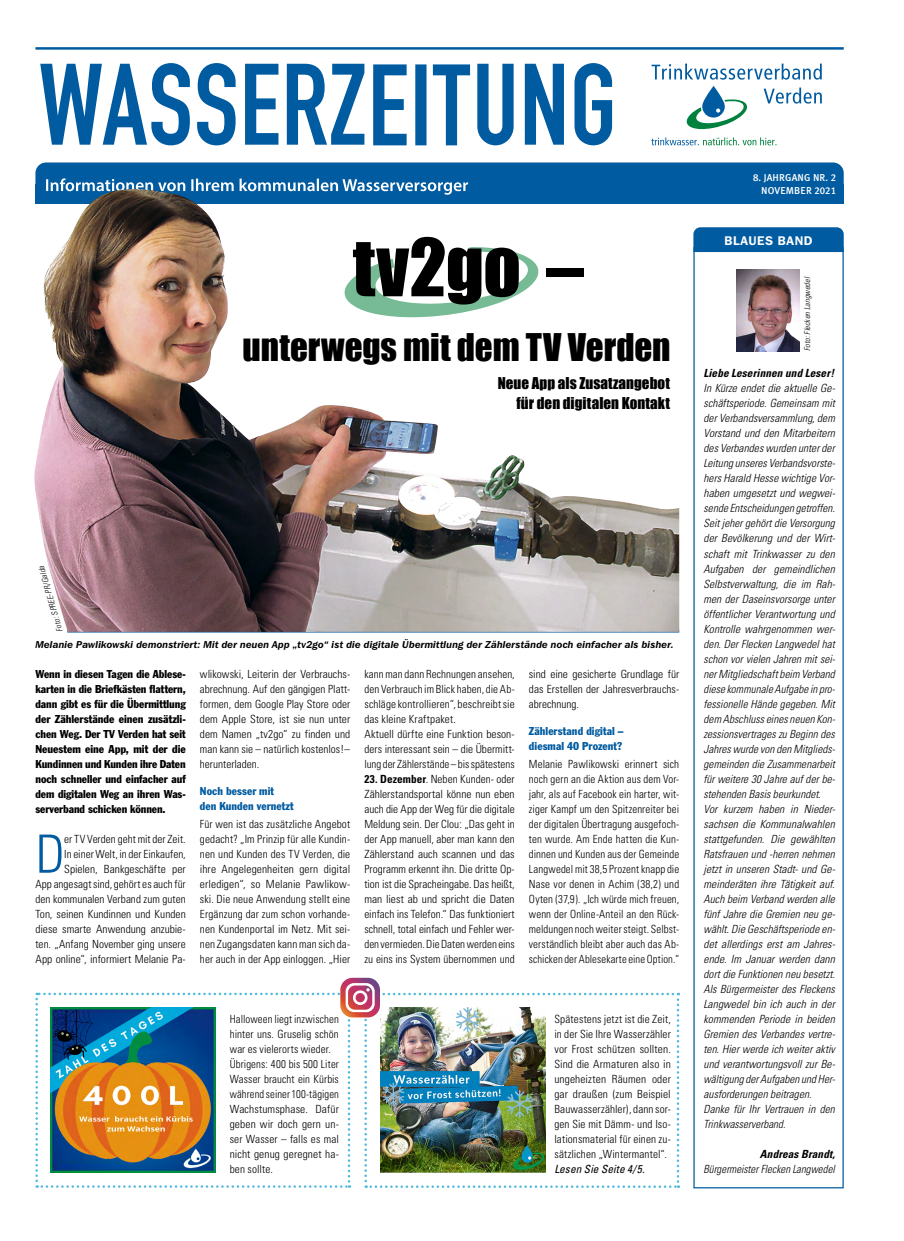
<style>
.page{position:relative;width:904px;height:1241px;background:#fff}
.page>*{position:absolute;margin:0;border:0;box-sizing:border-box;transform-origin:0 0}
.Subline_1{font:73.75px "Impact";color:#000}
.Fließtext{font:300 condensed 52.75px "Univers";color:#005ba0}
.Subline_1-2{font:35px "Impact";color:#000}
.Subline_2{font:15px "Impact";letter-spacing:.005em;color:#000}
.Reiter-Name__weiß{font:600 12.5px "Franklin Gothic IT Cby BT";letter-spacing:.045em;color:#fff}
.Fließtext-2{font:300 condensed 11.25px/15px "Univers";color:#000;text-align:justify}
.Editorial{font:italic 300 condensed 11.25px/15px "Univers";letter-spacing:.01em;color:#000;text-align:justify}
.Vorspann{font:condensed 11.25px/15px "Franklin Gothic";letter-spacing:-.005em;color:#000;text-align:justify}
.Fließtext-3{font:300 condensed 11.25px/15px "Univers";color:#000;text-align:justify;scale:.96 1}
.Zwischenzeile{font:condensed 11.25px "Franklin Gothic";letter-spacing:.005em;color:#005ba0}
.Editorial-2{font:italic 700 condensed 11.25px "Univers";letter-spacing:.01em;color:#000}
.Editorial-3{font:italic 300 condensed 11.25px "Univers";letter-spacing:.01em;color:#000;scale:.95 1}
.Fließtext-4{font:italic condensed 11.25px "Univers";letter-spacing:.01em;color:#000}
.Bildunterschrift{font:italic 600 10px "Franklin Gothic IT Cby BT";letter-spacing:.01em;color:#000}
.Überschrift_1_Sp{font:10px "Meta Plus Medium Caps";letter-spacing:.01em;color:#fff}
.Quelle{font:italic 300 condensed 8.12px "Univers";color:#000}
.Bildunterschrift-2{font:italic 300 condensed 8.12px "Univers";color:#000}
.s1{font-weight:700}
</style>
<div class="page">
<div style="left:35px;top:162px;width:808px;height:41px;background:#005ba0;border-radius:11px"></div>
<div style="left:35px;top:184px;width:808px;height:19px;background:#005ba0"></div>
<hr style="left:35px;top:47px;width:808px;height:3px;background:#005ba0">
<svg style="left:477px;top:63px;width:135px;height:82px"></svg>
<svg style="left:46px;top:178px;width:422px;height:11px"></svg>
<svg style="left:40px;top:63px;width:324px;height:82px"></svg>
<svg style="left:373px;top:64px;width:97px;height:81px"></svg>
<div style="left:693px;top:227px;width:150px;height:25px;background:#005ba0"></div>
<svg style="left:651px;top:64px;width:170px;height:16px"></svg>
<svg style="left:763px;top:87px;width:58px;height:17px"></svg>
<svg style="left:686px;top:86px;width:61px;height:43px"></svg>
<svg style="left:651px;top:137px;width:125px;height:8px"></svg>
<img style="left:736px;top:269px;width:63px;height:83px">
<img style="left:35px;top:977px;width:644px;height:210px">
<hr style="left:67px;top:630px;width:612px;height:2px;background:#005ba0">
<img style="left:34px;top:189px;width:645px;height:442px">
<p class="Subline_1" style="left:353px;top:210px;width:232px">tv2go –</p>
<p class="Subline_1-2" style="left:242px;top:320px;width:429px">unterwegs mit dem TV Verden</p>
<p class="Bildunterschrift-2" style="left:55px;top:632px;width:70px;rotate:-106deg">Foto: SPREE-PR/Galda</p>
<p class="Subline_2" style="left:497px;top:371px;width:174px">Neue App als Zusatzangebot</p>
<p class="Subline_2" style="left:516px;top:391px;width:155px">für den digitalen Kontakt</p>
<p class="Bildunterschrift" style="left:35px;top:637px;width:639px">Melanie Pawlikowski demonstriert: Mit der neuen App „tv2go“ ist die digitale Übermittlung der Zählerstände noch einfacher als bisher.</p>
<p class="Vorspann" style="left:35px;top:665px;width:152px">Wenn in diesen Tagen die Ablese&shy;karten in die Briefkästen flattern, dann gibt es für die Übermittlung der Zählerstände einen zusätzli&shy;chen Weg. Der TV Verden hat seit Neuestem eine App, mit der die Kundinnen und Kunden ihre Daten noch schneller und einfacher auf dem digitalen Weg an ihren Was&shy;serverband schicken können.</p>
<p class="Fließtext" style="left:35px;top:822px;width:31px">D</p>
<p class="Fließtext-2" style="left:35px;top:831px;width:152px;text-align:right">er TV Verden geht mit der Zeit.<br>In einer Welt, in der Einkaufen,<br>Spielen, Bankgeschäfte per<br>App angesagt sind, gehört es auch für den kommunalen Verband zum guten<br>Ton, seinen Kundinnen und Kunden diese smarte Anwendung anzubie&shy;ten. „Anfang November ging unsere<br>App online“, informiert Melanie Pa-</p>
<p class="Fließtext-2" style="left:200px;top:666px;width:152px">wlikowski, Leiterin der Verbrauchs&shy;abrechnung. Auf den gängigen Platt&shy;formen, dem Google Play Store oder dem Apple Store, ist sie nun unter dem Namen „tv2go“ zu finden und man kann sie – natürlich kostenlos!– herunterladen.</p>
<p class="Zwischenzeile" style="left:200px;top:784px;width:76px">Noch besser mit</p>
<p class="Zwischenzeile" style="left:200px;top:799px;width:95px">den Kunden vernetzt</p>
<p class="Fließtext-2" style="left:200px;top:816px;width:152px">Für wen ist das zusätzliche Angebot gedacht? „Im Prinzip für alle Kundin&shy;nen und Kunden des TV Verden, die ihre Angelegenheiten gern digital erledigen“, so Melanie Pawlikow&shy;ski. Die neue Anwendung stellt eine Ergänzung dar zum schon vorhande&shy;nen Kundenportal im Netz. Mit sei&shy;nen Zugangsdaten kann man sich da&shy;her auch in der App einloggen. „Hier</p>
<p class="Fließtext-2" style="left:364px;top:666px;width:152px">kann man dann Rechnungen ansehen, den Verbrauch im Blick haben, die Ab&shy;schläge kontrollieren“, beschreibt sie das kleine Kraftpaket.</p>
<p class="Fließtext-2" style="left:364px;top:726px;width:152px">Aktuell dürfte eine Funktion beson&shy;ders interessant sein – die Übermitt&shy;lung der Zählerstände – bis spätestens</p>
<p class="Fließtext-2" style="left:364px;top:771px;width:152px"><span class="s1">23. Dezember</span>. Neben Kunden- oder Zählerstandsportal könne nun eben auch die App der Weg für die digitale Meldung sein. Der Clou: „Das geht in der App manuell, aber man kann den Zählerstand auch scannen und das Programm erkennt ihn. Die dritte Op&shy;tion ist die Spracheingabe. Das heißt, man liest ab und spricht die Daten einfach ins Telefon.“ Das funktioniert schnell, total einfach und Fehler wer&shy;den vermieden. Die Daten werden eins zu eins ins System übernommen und</p>
<p class="Fließtext-2" style="left:529px;top:666px;width:152px">sind eine gesicherte Grundlage für das Erstellen der Jahresverbrauchs&shy;abrechnung.</p>
<p class="Zwischenzeile" style="left:529px;top:724px;width:96px">Zählerstand digital –</p>
<p class="Zwischenzeile" style="left:529px;top:739px;width:95px">diesmal 40 Prozent?</p>
<p class="Fließtext-2" style="left:529px;top:756px;width:152px">Melanie Pawlikowski erinnert sich noch gern an die Aktion aus dem Vor&shy;jahr, als auf Facebook ein harter, wit&shy;ziger Kampf um den Spitzenreiter bei der digitalen Übertragung ausgefoch&shy;ten wurde. Am Ende hatten die Kun&shy;dinnen und Kunden aus der Gemeinde Langwedel mit 38,5 Prozent knapp die Nase vor denen in Achim (38,2) und Oyten (37,9). „Ich würde mich freuen, wenn der Online-Anteil an den Rück&shy;meldungen noch weiter steigt. Selbst&shy;verständlich bleibt aber auch das Ab&shy;schicken der Ablesekarte eine Option.“</p>
<p class="Fließtext-2" style="left:230px;top:1011px;width:111px">Halloween liegt inzwischen hinter uns. Gruselig schön war es vielerorts wieder.</p>
<p class="Fließtext-3" style="left:230px;top:1056px;width:115px">Übrigens: 400 bis 500 Liter Wasser braucht ein Kürbis während seiner 100-tägigen Wachstumsphase. Dafür geben wir doch gern un&shy;ser Wasser – falls es mal nicht genug geregnet ha&shy;ben sollte.</p>
<p class="Fließtext-2" style="left:554px;top:1011px;width:118px">Spätestens jetzt ist die Zeit, in der Sie Ihre Wasserzähler vor Frost schützen sollten.<br>Sind die Armaturen also in ungeheizten Räumen oder gar draußen (zum Beispiel Bauwasserzähler), dann sor&shy;gen Sie mit Dämm- und Iso&shy;lationsmaterial für einen zu&shy;sätzlichen „Wintermantel“.</p>
<p class="Fließtext-4" style="left:554px;top:1161px;width:92px">Lesen Sie Seite 4/5.</p>
<p class="Überschrift_1_Sp" style="left:753px;top:172px;width:84px">8. JAHRGANG NR. 2</p>
<p class="Überschrift_1_Sp" style="left:761px;top:184px;width:76px">NOVEMBER 2021</p>
<p class="Reiter-Name__weiß" style="left:724px;top:232px;width:89px">BLAUES BAND</p>
<p class="Quelle" style="left:802px;top:351px;width:76px;rotate:-90deg">Foto: Flecken Langwedel</p>
<p class="Editorial-2" style="left:703px;top:366px;width:132px">Liebe Leserinnen und Leser!</p>
<p class="Editorial" style="left:703px;top:381px;width:133px">In Kürze endet die aktuelle Ge&shy;schäftsperiode. Gemeinsam mit der Verbandsversammlung, dem Vorstand und den Mitarbeitern des Verbandes wurden unter der Leitung unseres Verbandsvorste&shy;hers Harald Hesse wichtige Vor&shy;haben umgesetzt und wegwei&shy;sende Entscheidungen getroffen.</p>
<p class="Editorial" style="left:703px;top:516px;width:133px">Seit jeher gehört die Versorgung der Bevölkerung und der Wirt&shy;schaft mit Trinkwasser zu den Aufgaben der gemeindlichen Selbstverwaltung, die im Rah&shy;men der Daseinsvorsorge unter öffentlicher Verantwortung und Kontrolle wahrgenommen wer&shy;den. Der Flecken Langwedel hat schon vor vielen Jahren mit sei&shy;ner Mitgliedschaft beim Verband diese kommunale Aufgabe in pro&shy;fessionelle Hände gegeben. Mit dem Abschluss eines neuen Kon&shy;zessionsvertrages zu Beginn des Jahres wurde von den Mitglieds&shy;gemeinden die Zusammenarbeit für weitere 30 Jahre auf der be&shy;stehenden Basis beurkundet.</p>
<p class="Editorial" style="left:703px;top:801px;width:133px">Vor kurzem haben in Nieder&shy;sachsen die Kommunalwahlen stattgefunden. Die gewählten Ratsfrauen und -herren nehmen jetzt in unseren Stadt- und Ge&shy;meinderäten ihre Tätigkeit auf.<br>Auch beim Verband werden alle fünf Jahre die Gremien neu ge&shy;wählt. Die Geschäftsperiode en&shy;det allerdings erst am Jahres&shy;ende. Im Januar werden dann dort die Funktionen neu besetzt.<br>Als Bürgermeister des Fleckens Langwedel bin ich auch in der kommenden Periode in beiden Gremien des Verbandes vertre&shy;ten. Hier werde ich weiter aktiv und verantwortungsvoll zur Be&shy;wältigung der Aufgaben und Her&shy;ausforderungen beitragen.</p>
<p class="Editorial" style="left:703px;top:1101px;width:133px">Danke für Ihr Vertrauen in den<br>Trinkwasserverband.</p>
<p class="Editorial-2" style="left:759px;top:1146px;width:76px">Andreas Brandt,</p>
<p class="Editorial-3" style="left:703px;top:1161px;width:140px">Bürgermeister Flecken Langwedel</p>
</div>
